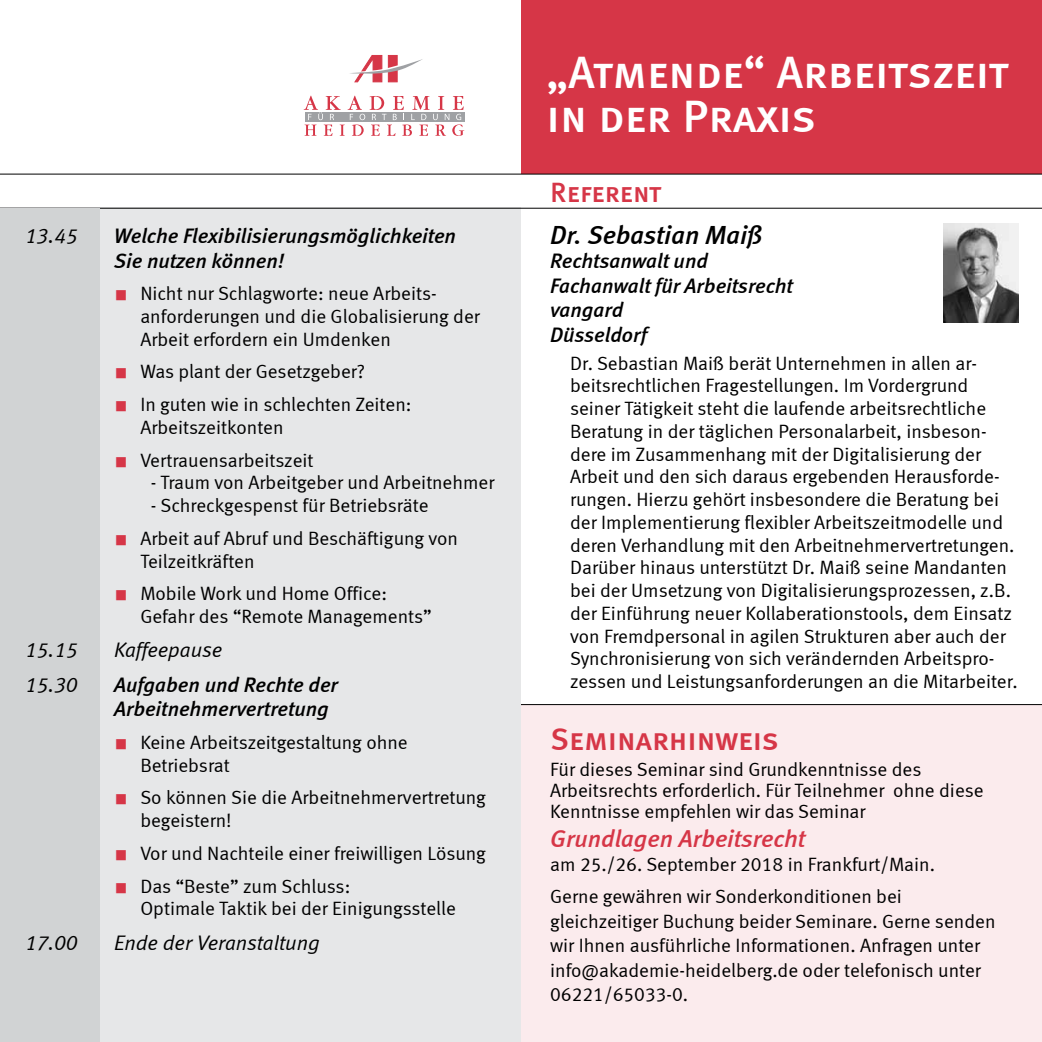
<style>
.page{position:relative;width:1042px;height:1042px;background:#fff}
.page>*{position:absolute;margin:0;border:0;box-sizing:border-box;transform-origin:0 0}
.t1{font:45.5px/43.8px "Meta Medium LF Caps";color:#fff}
.t2{font:31.5px "Meta Medium LF Caps";color:#d63647}
.t3{font:28px "Meta Medium LF Caps";color:#d63647}
.t4{font:italic 26.25px "Meta Medium LF";color:#000}
.t5{font:italic 24.5px "Meta Medium LF";color:#d63647}
.t6{font:italic 21px/24.5px "Meta Medium LF";color:#000}
.t7{font:italic 21px "Meta Normal LF";color:#000}
.t8{font:19.25px/22.8px "Meta Normal LF";color:#000}
.s1{color:#d63647}
</style>
<div class="page">
<div style="left:0;top:208px;width:521px;height:834px;background:#e6e7e8"></div>
<div style="left:521px;top:0;width:521px;height:174px;background:#d63647"></div>
<div style="left:521px;top:704px;width:521px;height:338px;background:#fbebed"></div>
<hr style="left:0;top:174px;width:1042px;height:1px;background:#000">
<hr style="left:0;top:208px;width:1042px;height:1px;background:#000">
<svg style="left:350px;top:55px;width:73px;height:27px"></svg>
<svg style="left:304px;top:96px;width:160px;height:40px"></svg>
<img style="left:943px;top:223px;width:75px;height:100px">
<div style="left:0;top:209px;width:99px;height:833px;background:#d1d3d4"></div>
<hr style="left:521px;top:704px;width:521px;height:1px;background:#000">
<p class="t7" style="left:25px;top:224px;width:54px">13.45</p>
<p class="t6" style="left:114px;top:223px;width:343px">Welche Flexibilisierungsmöglichkeiten<br>Sie nutzen können!</p>
<p class="t8" style="left:140px;top:282px;width:341px;text-indent:-24px"><span class="s1">■</span> Nicht nur Schlagworte: neue Arbeits&shy;anforderungen und die Globalisierung der<br>Arbeit erfordern ein Umdenken</p>
<p class="t8" style="left:116px;top:360px;width:251px"><span class="s1">■</span> Was plant der Gesetzgeber?</p>
<p class="t8" style="left:140px;top:393px;width:273px;text-indent:-25px"><span class="s1">■</span> In guten wie in schlechten Zeiten:<br>Arbeitszeitkonten</p>
<p class="t8" style="left:116px;top:448px;width:199px"><span class="s1">■</span> Vertrauensarbeitszeit</p>
<p class="t8" style="left:151px;top:471px;width:345px">- Traum von Arbeitgeber und Arbeitnehmer</p>
<p class="t8" style="left:151px;top:494px;width:279px">- Schreckgespenst für Betriebsräte</p>
<p class="t8" style="left:140px;top:526px;width:319px;text-indent:-24px"><span class="s1">■</span> Arbeit auf Abruf und Beschäftigung von<br>Teilzeitkräften</p>
<p class="t8" style="left:140px;top:582px;width:293px;text-indent:-24px"><span class="s1">■</span> Mobile Work und Home Office:<br>Gefahr des “Remote Managements”</p>
<p class="t7" style="left:25px;top:638px;width:54px">15.15</p>
<p class="t7" style="left:114px;top:638px;width:110px">Kaffeepause</p>
<p class="t7" style="left:25px;top:672px;width:54px">15.30</p>
<p class="t6" style="left:114px;top:672px;width:225px">Aufgaben und Rechte der<br>Arbeitnehmervertretung</p>
<p class="t8" style="left:140px;top:731px;width:269px;text-indent:-24px"><span class="s1">■</span> Keine Arbeitszeitgestaltung ohne<br>Betriebsrat</p>
<p class="t8" style="left:140px;top:786px;width:347px;text-indent:-24px"><span class="s1">■</span> So können Sie die Arbeitnehmervertretung begeistern!</p>
<p class="t8" style="left:116px;top:841px;width:371px"><span class="s1">■</span> Vor und Nachteile einer freiwilligen Lösung</p>
<p class="t8" style="left:140px;top:874px;width:317px;text-indent:-25px"><span class="s1">■</span> Das “Beste” zum Schluss:<br>Optimale Taktik bei der Einigungsstelle</p>
<p class="t7" style="left:25px;top:930px;width:54px">17.00</p>
<p class="t7" style="left:114px;top:930px;width:207px">Ende der Veranstaltung</p>
<h1 class="t1" style="left:546px;top:50px;width:464px">„Atmende“ Arbeitszeit in der Praxis</h1>
<h3 class="t3" style="left:550px;top:176px;width:113px">Referent</h3>
<h3 class="t4" style="left:550px;top:219px;width:214px">Dr. Sebastian Maiß</h3>
<p class="t6" style="left:550px;top:248px;width:244px">Rechtsanwalt und<br>Fachanwalt für Arbeitsrecht vangard<br>Düsseldorf</p>
<p class="t8" style="left:570px;top:351px;width:449px">Dr. Sebastian Maiß berät Unternehmen in allen ar&shy;beitsrechtlichen Fragestellungen. Im Vordergrund seiner Tätigkeit steht die laufende arbeitsrechtliche Beratung in der täglichen Personalarbeit, insbeson&shy;dere im Zusammenhang mit der Digitalisierung der Arbeit und den sich daraus ergebenden Herausforde&shy;rungen. Hierzu gehört insbesondere die Beratung bei der Implementierung flexibler Arbeitszeitmodelle und deren Verhandlung mit den Arbeitnehmervertretungen.<br>Darüber hinaus unterstützt Dr. Maiß seine Mandanten bei der Umsetzung von Digitalisierungsprozessen, z.B. der Einführung neuer Kollaberationstools, dem Einsatz von Fremdpersonal in agilen Strukturen aber auch der Synchronisierung von sich verändernden Arbeitspro&shy;zessen und Leistungsanforderungen an die Mitarbeiter.</p>
<h2 class="t2" style="left:550px;top:721px;width:230px">Seminarhinweis</h2>
<p class="t8" style="left:550px;top:759px;width:435px;line-height:21px">Für dieses Seminar sind Grundkenntnisse des<br>Arbeitsrechts erforderlich. Für Teilnehmer ohne diese<br>Kenntnisse empfehlen wir das Seminar</p>
<p class="t5" style="left:550px;top:824px;width:256px">Grundlagen Arbeitsrecht</p>
<p class="t8" style="left:550px;top:848px;width:386px;line-height:31.8px">am 25./26. September 2018 in Frankfurt/Main.<br>Gerne gewähren wir Sonderkonditionen bei</p>
<p class="t8" style="left:550px;top:908px;width:447px;line-height:24.5px">gleichzeitiger Buchung beider Seminare. Gerne senden wir Ihnen ausführliche Informationen. Anfragen unter info@akademie-heidelberg.de oder telefonisch unter 06221/65033-0.</p>
</div>
